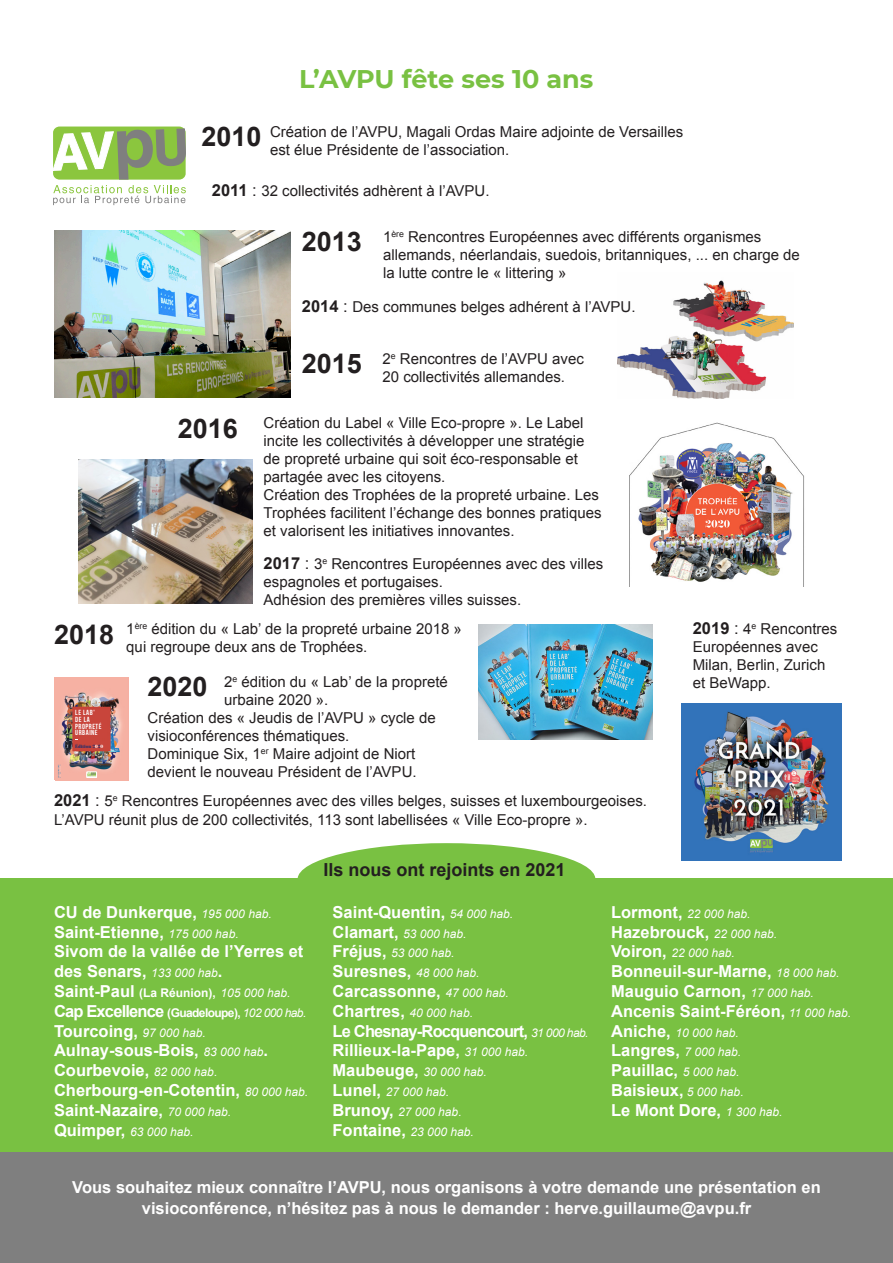
<style>
.page{position:relative;width:893px;height:1263px;background:#fff}
.page>*{position:absolute;margin:0;border:0;box-sizing:border-box;transform-origin:0 0}
.t1{font:700 27px "Arial";color:#231f20}
.t2{font:700 25.5px "Montserrat";color:#79c142}
.t3{font:700 18px "Arial";color:#231f20}
.t4{font:700 16.5px/21px "Arial";color:#fff;text-align:center}
.t5{font:700 16.5px "Arial";letter-spacing:-.05em;color:#fff}
.t6{font:15px/18px "Arial";color:#231f20}
.t7{font:italic 12px "Arial";color:#fff}
.t8{font:700 12px "Arial";color:#fff}
.t9{font:700 7.35px/6.6px "Bebas Neue";letter-spacing:.07em;color:#fff}
.t10{font:4.2px "Eloquent JF";color:#262f6b}
.s1{font-weight:700;font-size:16.5px}
.s2{font-size:16.5px}
.s3{color:#fff}
.s4{font-weight:400;font-style:italic;font-size:12px}
.s5{font-weight:400;font-style:italic}
.s6{font-size:12px}
.s7{font-weight:700;font-style:normal;font-size:16.5px}
</style>
<div class="page">
<div style="left:0;top:879px;width:893px;height:384px;background:#79c142"></div>
<div style="left:0;top:1152px;width:893px;height:111px;background:#7f7f7f"></div>
<div style="left:53px;top:127px;width:133px;height:53px;background:#8bc63e;border-radius:6px"></div>
<svg style="left:53px;top:129px;width:133px;height:76px"></svg>
<img style="left:54px;top:231px;width:237px;height:167px">
<img style="left:617px;top:280px;width:176px;height:118px">
<img style="left:79px;top:459px;width:174px;height:144px">
<img style="left:629px;top:423px;width:175px;height:164px">
<img style="left:478px;top:624px;width:174px;height:115px">
<img style="left:55px;top:677px;width:73px;height:103px">
<div style="left:87px;top:772px;width:10px;height:5px;border:1px solid #fff"></div>
<svg style="left:54px;top:765px;width:7px;height:16px"></svg>
<img style="left:681px;top:704px;width:160px;height:157px">
<div style="left:298px;top:843px;width:297px;height:72px;background:#79c142;border-radius:50%"></div>
<p class="t2" style="left:299px;top:61px;width:296px">L’AVPU fête ses 10 ans</p>
<p class="t6" style="left:270px;top:123px;width:415px">Création de l’AVPU, Magali Ordas Maire adjointe de Versailles</p>
<p class="t6" style="left:270px;top:141px;width:241px">est élue Présidente de l’association.</p>
<p class="t1" style="left:202px;top:119px;width:62px">2010</p>
<p class="t6" style="left:212px;top:182px;width:279px"><span class="s1">2011</span> <span class="s2">:</span> 32 collectivités adhèrent à l’AVPU.</p>
<p class="t6" style="left:383px;top:228px;width:418px">1<sup>ère</sup> Rencontres Européennes avec différents organismes allemands, néerlandais, suedois, britanniques, ... en charge de la lutte contre le « littering »</p>
<p class="t1" style="left:302px;top:223px;width:62px">2013</p>
<p class="t6" style="left:302px;top:298px;width:335px"><span class="s1">2014</span> <span class="s2">:</span> Des communes belges adhérent à l’AVPU.</p>
<p class="t1" style="left:54px;top:616px;width:62px">2018</p>
<p class="t9" style="left:75px;top:709px;width:28px">LE LAB'<br>DE LA<br>PROPRETÉ<br>URBAINE</p>
<p class="t10" style="left:75px;top:743px;width:30px">Édition 2<span class="s3">0</span>2<span class="s3">0</span></p>
<p class="t1" style="left:178px;top:410px;width:62px">2016</p>
<p class="t6" style="left:382px;top:350px;width:203px">2<sup>e</sup> Rencontres de l’AVPU avec</p>
<p class="t6" style="left:382px;top:368px;width:184px">20 collectivités allemandes.</p>
<p class="t6" style="left:264px;top:414px;width:322px">Création du Label « Ville Eco-propre ». Le Label incite les collectivités à développer une stratégie de propreté urbaine qui soit éco-responsable et partagée avec les citoyens.</p>
<p class="t6" style="left:264px;top:486px;width:339px">Création des Trophées de la propreté urbaine. Les<br>Trophées facilitent l’échange des bonnes pratiques et valorisent les initiatives innovantes.</p>
<p class="t1" style="left:302px;top:346px;width:62px">2015</p>
<p class="t6" style="left:264px;top:554px;width:341px"><span class="s1">2017</span> <span class="s2">:</span> 3<sup>e</sup> Rencontres Européennes avec des villes espagnoles et portugaises.</p>
<p class="t6" style="left:264px;top:590px;width:259px">Adhésion des premières villes suisses.</p>
<p class="t6" style="left:126px;top:620px;width:337px">1<sup>ère</sup> édition du « Lab’ de la propreté urbaine 2018 » qui regroupe deux ans de Trophées.</p>
<p class="t6" style="left:693px;top:620px;width:146px"><span class="s1">2019</span> <span class="s2">:</span> 4<sup>e</sup> Rencontres<br>Européennes avec<br>Milan, Berlin, Zurich</p>
<p class="t6" style="left:224px;top:673px;width:225px">2<sup>e</sup> édition du « Lab’ de la propreté</p>
<p class="t6" style="left:693px;top:674px;width:79px">et BeWapp.</p>
<p class="t6" style="left:224px;top:691px;width:106px">urbaine 2020 ».</p>
<p class="t6" style="left:148px;top:709px;width:290px">Création des « Jeudis de l’AVPU » cycle de visioconférences thématiques.</p>
<p class="t6" style="left:148px;top:745px;width:269px">Dominique Six, 1<sup>er</sup> Maire adjoint de Niort</p>
<p class="t6" style="left:148px;top:763px;width:271px">devient le nouveau Président de l’AVPU.</p>
<p class="t1" style="left:148px;top:668px;width:62px">2020</p>
<p class="t6" style="left:54px;top:791px;width:595px"><span class="s1">2021</span> <span class="s2">:</span> 5<sup>e</sup> Rencontres Européennes avec des villes belges, suisses et luxembourgeoises.</p>
<p class="t6" style="left:54px;top:811px;width:535px">L’AVPU réunit plus de 200 collectivités, 113 sont labellisées « Ville Eco-propre ».</p>
<p class="t4" style="left:54px;top:902px;width:219px">CU de Dunkerque, <span class="s4">195 000 hab.</span></p>
<p class="t4" style="left:54px;top:922px;width:186px">Saint-Etienne, <span class="s4">175 000 hab.</span></p>
<p class="t4" style="left:54px;top:942px;width:251px;line-height:19.8px;text-align:left">Sivom de la vallée de l’Yerres et des Senars, <span class="s4">133 000 hab</span>.</p>
<p class="t8" style="left:54px;top:985px;width:238px"><span class="s2">Saint-Paul</span> (La Réunion), <span class="s5">105 000 hab.</span></p>
<p class="t5" style="left:54px;top:1000px;width:254px">Cap Excellence <span class="s6">(Guadeloupe),</span> <span class="s4">102 000 hab.</span></p>
<p class="t4" style="left:54px;top:1021px;width:153px">Tourcoing, <span class="s4">97 000 hab.</span></p>
<p class="t4" style="left:54px;top:1040px;width:216px">Aulnay-sous-Bois, <span class="s4">83 000 hab</span>.</p>
<p class="t4" style="left:54px;top:1060px;width:165px">Courbevoie, <span class="s4">82 000 hab.</span></p>
<p class="t4" style="left:54px;top:1080px;width:256px">Cherbourg-en-Cotentin, <span class="s4">80 000 hab.</span></p>
<p class="t4" style="left:54px;top:1100px;width:179px">Saint-Nazaire, <span class="s4">70 000 hab.</span></p>
<p class="t7" style="left:54px;top:1124px;width:141px"><span class="s7">Quimper,</span> 63 000 hab.</p>
<p class="t3" style="left:323px;top:858px;width:244px">Ils nous ont rejoints en 2021</p>
<p class="t4" style="left:333px;top:902px;width:182px">Saint-Quentin, <span class="s4">54 000 hab.</span></p>
<p class="t7" style="left:333px;top:926px;width:135px"><span class="s7">Clamart,</span> 53 000 hab.</p>
<p class="t7" style="left:333px;top:945px;width:124px"><span class="s7">Fréjus,</span> 53 000 hab.</p>
<p class="t4" style="left:333px;top:961px;width:148px">Suresnes, <span class="s4">48 000 hab.</span></p>
<p class="t4" style="left:333px;top:981px;width:178px">Carcassonne, <span class="s4">47 000 hab.</span></p>
<p class="t4" style="left:333px;top:1001px;width:142px">Chartres, <span class="s4">40 000 hab.</span></p>
<p class="t5" style="left:333px;top:1020px;width:257px">Le Chesnay-Rocquencourt, <span class="s4">31 000 hab.</span></p>
<p class="t4" style="left:333px;top:1040px;width:197px">Rillieux-la-Pape, <span class="s4">31 000 hab.</span></p>
<p class="t4" style="left:333px;top:1060px;width:156px">Maubeuge, <span class="s4">30 000 hab.</span></p>
<p class="t7" style="left:333px;top:1084px;width:118px"><span class="s7">Lunel,</span> 27 000 hab.</p>
<p class="t7" style="left:333px;top:1104px;width:131px"><span class="s7">Brunoy,</span> 27 000 hab.</p>
<p class="t4" style="left:333px;top:1120px;width:143px">Fontaine, <span class="s4">23 000 hab.</span></p>
<p class="t7" style="left:611px;top:906px;width:141px"><span class="s7">Lormont,</span> 22 000 hab.</p>
<p class="t4" style="left:611px;top:922px;width:168px">Hazebrouck, <span class="s4">22 000 hab.</span></p>
<p class="t7" style="left:611px;top:945px;width:125px"><span class="s7">Voiron,</span> 22 000 hab.</p>
<p class="t4" style="left:611px;top:961px;width:230px">Bonneuil-sur-Marne, <span class="s4">18 000 hab.</span></p>
<p class="t4" style="left:611px;top:981px;width:204px">Mauguio Carnon, <span class="s4">17 000 hab.</span></p>
<p class="t4" style="left:611px;top:1001px;width:242px">Ancenis Saint-Féréon, <span class="s4">11 000 hab.</span></p>
<p class="t7" style="left:611px;top:1025px;width:129px"><span class="s7">Aniche,</span> 10 000 hab.</p>
<p class="t4" style="left:611px;top:1040px;width:132px">Langres, <span class="s4">7 000 hab.</span></p>
<p class="t4" style="left:611px;top:1060px;width:130px">Pauillac, <span class="s4">5 000 hab.</span></p>
<p class="t4" style="left:611px;top:1080px;width:134px">Baisieux, <span class="s4">5 000 hab.</span></p>
<p class="t4" style="left:611px;top:1100px;width:173px">Le Mont Dore, <span class="s4">1 300 hab.</span></p>
<p class="t4" style="left:72px;top:1177px;width:750px">Vous souhaitez mieux connaître l’AVPU, nous organisons à votre demande une présentation en visioconférence, n’hésitez pas à nous le demander : herve.guillaume@avpu.fr</p>
</div>
